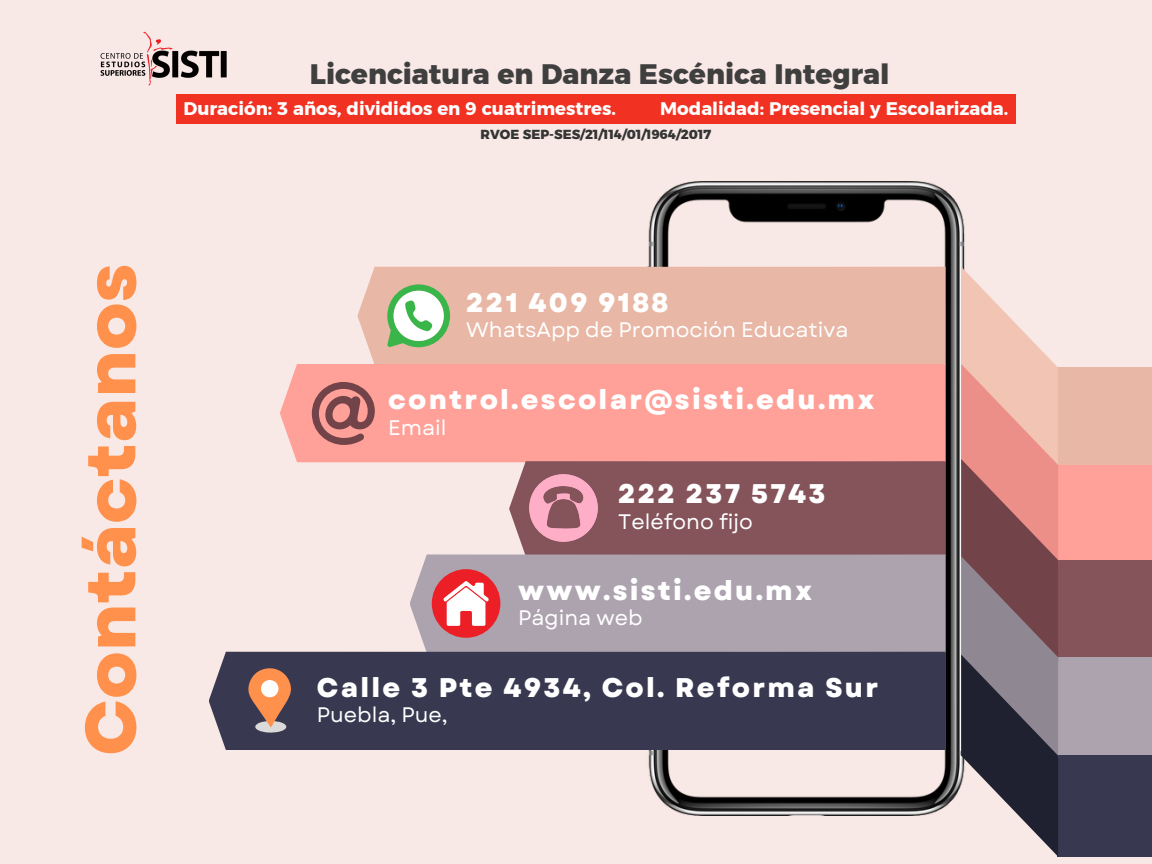
<style>
.page{position:relative;width:1152px;height:864px;background:#f9e9e6}
.page>*{position:absolute;margin:0;border:0;box-sizing:border-box;transform-origin:0 0}
.t1{font:800 70.65px "Garet";color:#ff914d}
.t2{font:700 28.05px "Kief Montaser Extra";color:#403f3f}
.t3{font:800 27px "Garet";letter-spacing:.085em;color:#fff}
.t4{font:21px "Garet";color:#fff}
.t5{font:18.15px "Kief Montaser Bold";color:#fff}
.t6{font:700 13.05px "Kief Montaser Extra";color:#343434}
</style>
<div class="page">
<div style="left:1057px;top:368px;width:95px;height:101px;background:#e8b7a5"></div>
<div style="left:1057px;top:465px;width:95px;height:101px;background:#ffa199"></div>
<div style="left:1057px;top:560px;width:95px;height:101px;background:#84545a"></div>
<div style="left:1057px;top:657px;width:95px;height:101px;background:#aca3af"></div>
<img style="left:648px;top:181px;width:317px;height:635px">
<div style="left:357px;top:267px;width:589px;height:97px;background:#e8b7a5"></div>
<div style="left:280px;top:364px;width:666px;height:98px;background:#ffa199"></div>
<div style="left:509px;top:461px;width:437px;height:93px;background:#84545a"></div>
<div style="left:410px;top:554px;width:536px;height:98px;background:#aca3af"></div>
<div style="left:1057px;top:756px;width:95px;height:101px;background:#383950"></div>
<div style="left:209px;top:652px;width:737px;height:98px;background:#383950"></div>
<svg style="left:961px;top:267px;width:97px;height:589px"></svg>
<img style="left:529px;top:474px;width:69px;height:68px">
<svg style="left:312px;top:382px;width:63px;height:63px;background:#ba7472"></svg>
<svg style="left:248px;top:668px;width:43px;height:65px;background:#b98369"></svg>
<img style="left:100px;top:31px;width:127px;height:55px">
<div style="left:176px;top:94px;width:840px;height:30px;background:#f13223"></div>
<div style="left:432px;top:569px;width:68px;height:69px;background:#ec1f26;border-radius:50%"></div>
<svg style="left:444px;top:581px;width:45px;height:45px"></svg>
<svg style="left:387px;top:284px;width:63px;height:63px;background:#afd4a8"></svg>
<p class="t2" style="left:310px;top:57px;width:581px">Licenciatura en Danza Escénica Integral</p>
<p class="t5" style="left:184px;top:97px;width:434px">Duración: 3 años, divididos en 9 cuatrimestres.</p>
<p class="t5" style="left:660px;top:97px;width:350px">Modalidad: Presencial y Escolarizada.</p>
<p class="t6" style="left:481px;top:126px;width:232px">RVOE SEP-SES/21/114/01/1964/2017</p>
<p class="t1" style="left:60px;top:756px;width:494px;rotate:-90deg">Contáctanos</p>
<p class="t3" style="left:466px;top:283px;width:204px">221 409 9188</p>
<p class="t4" style="left:466px;top:315px;width:384px">WhatsApp de Promoción Educativa</p>
<p class="t3" style="left:388px;top:380px;width:488px">control.escolar@sisti.edu.mx</p>
<p class="t4" style="left:388px;top:412px;width:60px">Email</p>
<p class="t3" style="left:618px;top:474px;width:209px">222 237 5743</p>
<p class="t4" style="left:618px;top:506px;width:136px">Teléfono fijo</p>
<p class="t3" style="left:518px;top:571px;width:296px">www.sisti.edu.mx</p>
<p class="t4" style="left:518px;top:603px;width:126px">Página web</p>
<p class="t3" style="left:317px;top:668px;width:563px">Calle 3 Pte 4934, Col. Reforma Sur</p>
<p class="t4" style="left:317px;top:700px;width:132px">Puebla, Pue,</p>
</div>
